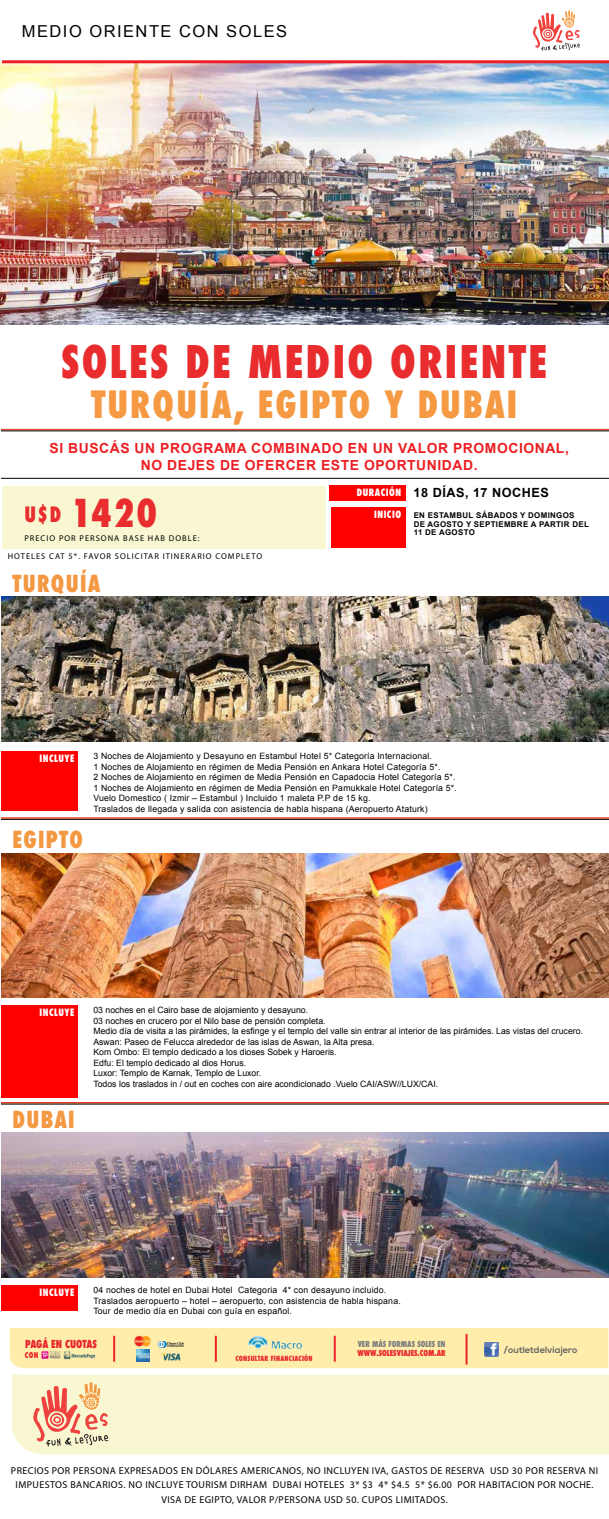
<style>
.page{position:relative;width:609px;height:1519px;background:#fff}
.page>*{position:absolute;margin:0;border:0;box-sizing:border-box;transform-origin:0 0}
.t1{font:800 condensed 43.8px "Futura";letter-spacing:.06em;color:#e92c2d;scale:.92 1}
.t2{font:800 condensed 37.4px "Futura";color:#e92c2d;scale:.92 1}
.t3{font:800 condensed 36.6px "Futura";letter-spacing:.06em;color:#f59942;scale:.92 1}
.t4{font:800 condensed 22.9px "Futura";letter-spacing:.06em;color:#f49842;scale:.92 1}
.t5{font:16.5px "Arial";letter-spacing:.09em;color:#000}
.t6{font:700 13.9px/16.7px "Arial";letter-spacing:.04em;color:#ed1f24;text-align:center}
.t7{font:700 12.7px "Arial";letter-spacing:.04em;color:#000}
.t8{font:800 condensed 10.7px "Futura";color:#e92629;scale:.92 1}
.t9{font:10px/14.6px "Myriad Pro";letter-spacing:.04em;color:#000;text-align:center}
.t10{font:800 condensed 9.8px "Futura";letter-spacing:.06em;color:#fff;scale:.92 1}
.t11{font:700 9.3px "Nexa";color:#666866}
.t12{font:8.7px/10.5px "Arial";letter-spacing:.02em;color:#000}
.t13{font:8.7px/10.5px "Arial";color:#000}
.t14{font:8.4px/18.2px "Myriad Pro";letter-spacing:.12em;color:#000}
.t15{font:800 condensed 8px "Futura";color:#e92629;scale:.92 1}
.t16{font:800 condensed 8px "Futura";color:#808080;scale:.92 1}
.t17{font:700 7.9px/8.2px "Arial";letter-spacing:.04em;color:#000}
.t18{font:800 condensed 7.8px "Futura";color:#e92629;scale:.92 1}
.t19{font:800 condensed 6.9px "Futura";letter-spacing:.04em;color:#e92629;scale:.92 1}
.s1{font-size:20.6px}
</style>
<div class="page">
<img style="left:0;top:63px;width:609px;height:261px">
<div style="left:12px;top:1375px;width:597px;height:80px;background:#f8f7d2"></div>
<svg style="left:33px;top:1382px;width:75px;height:64px"></svg>
<svg style="left:533px;top:10px;width:47px;height:41px"></svg>
<hr style="left:2px;top:60px;width:607px;height:3px;background:#ed1f24">
<div style="left:9px;top:1328px;width:599px;height:40px;background:#ffedac"></div>
<img style="left:41px;top:1352px;width:19px;height:6px">
<img style="left:62px;top:1351px;width:34px;height:8px">
<img style="left:241px;top:1330px;width:69px;height:24px">
<img style="left:2px;top:853px;width:607px;height:145px">
<hr style="left:1px;top:429px;width:608px;height:1px;background:#e92c2d">
<hr style="left:1px;top:430px;width:608px;height:1px;background:#000">
<hr style="left:1px;top:478px;width:608px;height:1px;background:#000">
<div style="left:2px;top:486px;width:324px;height:62px;background:#f8f7d2"></div>
<div style="left:1px;top:751px;width:77px;height:60px;background:#f00"></div>
<div style="left:330px;top:486px;width:76px;height:15px;background:#f00"></div>
<div style="left:331px;top:508px;width:75px;height:40px;background:#f00"></div>
<hr style="left:1px;top:818px;width:608px;height:1px;background:#f59942">
<hr style="left:1px;top:817px;width:608px;height:1px;background:#e92c2d">
<hr style="left:1px;top:819px;width:608px;height:1px;background:#000">
<hr style="left:1px;top:1103px;width:608px;height:1px;background:#f59942">
<hr style="left:1px;top:1102px;width:608px;height:1px;background:#e92c2d">
<hr style="left:1px;top:1104px;width:608px;height:1px;background:#000">
<div style="left:1px;top:1005px;width:77px;height:93px;background:#f00"></div>
<img style="left:2px;top:597px;width:607px;height:144px">
<img style="left:2px;top:1133px;width:607px;height:145px">
<div style="left:1px;top:1285px;width:77px;height:26px;background:#f00"></div>
<h3 class="t5" style="left:22px;top:20px;width:267px">MEDIO ORIENTE CON SOLES</h3>
<h1 class="t1" style="left:61px;top:332px;width:530px">SOLES DE MEDIO ORIENTE</h1>
<h3 class="t3" style="left:91px;top:380px;width:465px">TURQUÍA, EGIPTO Y DUBAI</h3>
<h3 class="t6" style="left:50px;top:441px;width:521px">SI BUSCÁS UN PROGRAMA COMBINADO EN UN VALOR PROMOCIONAL,<br>NO DEJES DE OFERCER ESTE OPORTUNIDAD.</h3>
<p class="t10" style="left:357px;top:486px;width:50px">DURACIÓN</p>
<p class="t10" style="left:374px;top:508px;width:31px">INICIO</p>
<h3 class="t7" style="left:414px;top:484px;width:137px">18 DÍAS, 17 NOCHES</h3>
<h2 class="t2" style="left:24px;top:487px;width:146px"><span class="s1">U$D</span> 1420</h2>
<p class="t17" style="left:414px;top:512px;width:177px">EN ESTAMBUL SÁBADOS Y DOMINGOS<br>DE AGOSTO Y SEPTIEMBRE A PARTIR DEL<br>11 DE AGOSTO</p>
<p class="t14" style="left:8px;top:529px;width:256px;text-indent:17px">PRECIO POR PERSONA BASE HAB DOBLE:<br>HOTELES CAT 5*. FAVOR SOLICITAR ITINERARIO COMPLETO</p>
<h3 class="t4" style="left:13px;top:567px;width:97px">TURQUÍA</h3>
<p class="t10" style="left:39px;top:752px;width:39px">INCLUYE</p>
<h3 class="t4" style="left:13px;top:824px;width:78px">EGIPTO</h3>
<p class="t12" style="left:93px;top:751px;width:365px">3 Noches de Alojamiento y Desayuno en Estambul Hotel 5* Categoría Internacional.<br>1 Noches de Alojamiento en régimen de Media Pensión en Ankara Hotel Categoría 5*.<br>2 Noches de Alojamiento en régimen de Media Pensión en Capadocia Hotel Categoría 5*.<br>1 Noches de Alojamiento en régimen de Media Pensión en Pamukkale Hotel Categoría 5*.<br>Vuelo Domestico ( Izmir – Estambul ) Incluido 1 maleta P.P de 15 kg.<br>Traslados de llegada y salida con asistencia de habla hispana (Aeropuerto Ataturk)</p>
<p class="t10" style="left:39px;top:1006px;width:39px">INCLUYE</p>
<h3 class="t4" style="left:13px;top:1104px;width:69px">DUBAI</h3>
<p class="t13" style="left:93px;top:1005px;width:491px">03 noches en el Cairo base de alojamiento y desayuno.<br>03 noches en crucero por el Nilo base de pensión completa.<br>Medio día de visita a las pirámides, la esfinge y el templo del valle sin entrar al interior de las pirámides. Las vistas del crucero.<br>Aswan: Paseo de Felucca alrededor de las islas de Aswan, la Alta presa.<br>Kom Ombo: El templo dedicado a los dioses Sobek y Haroeris.<br>Edfu: El templo dedicado al dios Horus.<br>Luxor: Templo de Karnak, Templo de Luxor.<br>Todos los traslados in / out en coches con aire acondicionado .Vuelo CAI/ASW//LUX/CAI.</p>
<p class="t10" style="left:39px;top:1285px;width:39px">INCLUYE</p>
<p class="t12" style="left:93px;top:1285px;width:309px">04 noches de hotel en Dubai Hotel Categoria 4* con desayuno incluido.<br>Traslados aeropuerto – hotel – aeropuerto, con asistencia de habla hispana.<br>Tour de medio día en Dubai con guía en español.</p>
<p class="t8" style="left:25px;top:1337px;width:80px">PAGÁ EN CUOTAS</p>
<p class="t18" style="left:25px;top:1350px;width:16px">CON</p>
<p class="t19" style="left:236px;top:1354px;width:85px">CONSULTAR FINANCIACIÓN</p>
<p class="t16" style="left:358px;top:1339px;width:97px">VER MÁS FORMAS SOLES EN</p>
<p class="t15" style="left:358px;top:1348px;width:97px">WWW.SOLESVIAJES.COM.AR</p>
<p class="t11" style="left:504px;top:1345px;width:75px">/outletdelviajero</p>
<p class="t9" style="left:11px;top:1463px;width:589px">PRECIOS POR PERSONA EXPRESADOS EN DÓLARES AMERICANOS, NO INCLUYEN IVA, GASTOS DE RESERVA USD 30 POR RESERVA NI<br>IMPUESTOS BANCARIOS. NO INCLUYE TOURISM DIRHAM DUBAI HOTELES 3* $3 4* $4.5 5* $6.00 POR HABITACION POR NOCHE.<br>VISA DE EGIPTO, VALOR P/PERSONA USD 50. CUPOS LIMITADOS.</p>
</div>
